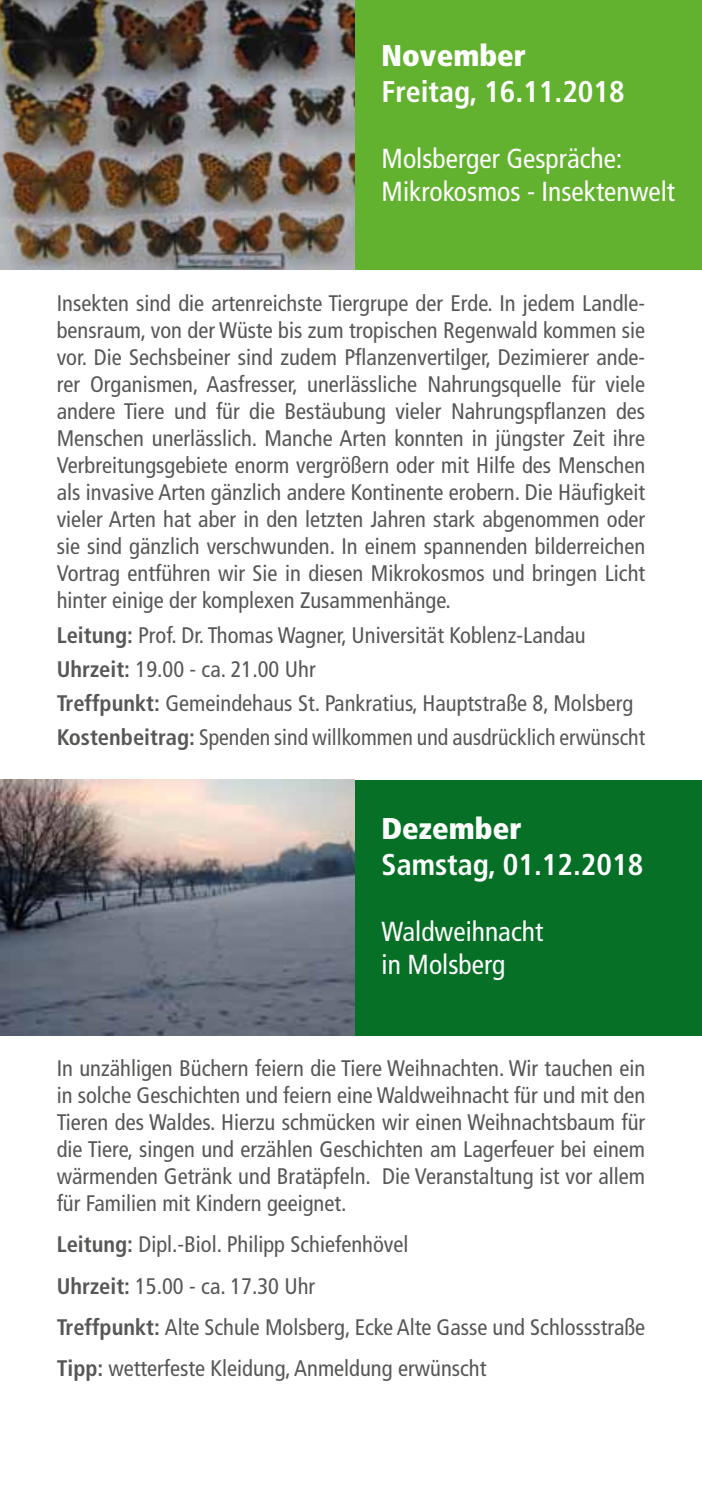
<style>
.page{position:relative;width:702px;height:1489px;background:#fff}
.page>*{position:absolute;margin:0;border:0;box-sizing:border-box;transform-origin:0 0}
.t1{font:700 condensed 30px "Frutiger";color:#fff}
.t2{font:900 condensed 30px "Frutiger";color:#fff}
.t3{font:condensed 27.5px/33px "Frutiger";color:#fff}
.t4{font:condensed 22.5px/27px "Frutiger";color:#575756;text-align:justify}
.s1{font-weight:700}
</style>
<div class="page">
<div style="left:354px;top:0;width:348px;height:269px;background:#62b22f"></div>
<div style="left:354px;top:780px;width:348px;height:255px;background:#067126"></div>
<img style="left:0;top:0;width:354px;height:269px">
<img style="left:0;top:780px;width:354px;height:255px">
<h1 class="t2" style="left:381px;top:38px;width:146px">November</h1>
<h1 class="t1" style="left:381px;top:74px;width:244px">Freitag, 16.11.2018</h1>
<p class="t3" style="left:381px;top:142px;width:295px">Molsberger Gespräche:<br>Mikrokosmos - Insektenwelt</p>
<p class="t4" style="left:57px;top:290px;width:590px">Insekten sind die artenreichste Tiergrupe der Erde. In jedem Landle&shy;bensraum, von der Wüste bis zum tropischen Regenwald kommen sie vor. Die Sechsbeiner sind zudem Pflanzenvertilger, Dezimierer ande&shy;rer Organismen, Aasfresser, unerlässliche Nahrungsquelle für viele andere Tiere und für die Bestäubung vieler Nahrungspflanzen des Menschen unerlässlich. Manche Arten konnten in jüngster Zeit ihre Verbreitungsgebiete enorm vergrößern oder mit Hilfe des Menschen als invasive Arten gänzlich andere Kontinente erobern. Die Häufigkeit vieler Arten hat aber in den letzten Jahren stark abgenommen oder sie sind gänzlich verschwunden. In einem spannenden bilderreichen Vortrag entführen wir Sie in diesen Mikrokosmos und bringen Licht hinter einige der komplexen Zusammenhänge.</p>
<p class="t4" style="left:57px;top:618px;width:590px;line-height:34px;text-align:left"><span class="s1">Leitung:</span> Prof. Dr. Thomas Wagner, Universität Koblenz-Landau <span class="s1">Uhrzeit:</span> 19.00 - ca. 21.00 Uhr<br><span class="s1">Treffpunkt:</span> Gemeindehaus St. Pankratius, Hauptstraße 8, Molsberg <span class="s1">Kostenbeitrag:</span> Spenden sind willkommen und ausdrücklich erwünscht</p>
<h1 class="t2" style="left:381px;top:810px;width:141px">Dezember</h1>
<h1 class="t1" style="left:381px;top:847px;width:263px">Samstag, 01.12.2018</h1>
<p class="t3" style="left:381px;top:915px;width:163px">Waldweihnacht in Molsberg</p>
<p class="t4" style="left:57px;top:1054px;width:590px">In unzähligen Büchern feiern die Tiere Weihnachten. Wir tauchen ein in solche Geschichten und feiern eine Waldweihnacht für und mit den Tieren des Waldes. Hierzu schmücken wir einen Weihnachtsbaum für die Tiere, singen und erzählen Geschichten am Lagerfeuer bei einem wärmenden Getränk und Bratäpfeln. Die Veranstaltung ist vor allem für Familien mit Kindern geeignet.</p>
<p class="t4" style="left:57px;top:1224px;width:590px;line-height:41.2px;text-align:left"><span class="s1">Leitung:</span> Dipl.-Biol. Philipp Schiefenhövel<br><span class="s1">Uhrzeit:</span> 15.00 - ca. 17.30 Uhr<br><span class="s1">Treffpunkt:</span> Alte Schule Molsberg, Ecke Alte Gasse und Schlossstraße <span class="s1">Tipp:</span> wetterfeste Kleidung, Anmeldung erwünscht</p>
</div>
